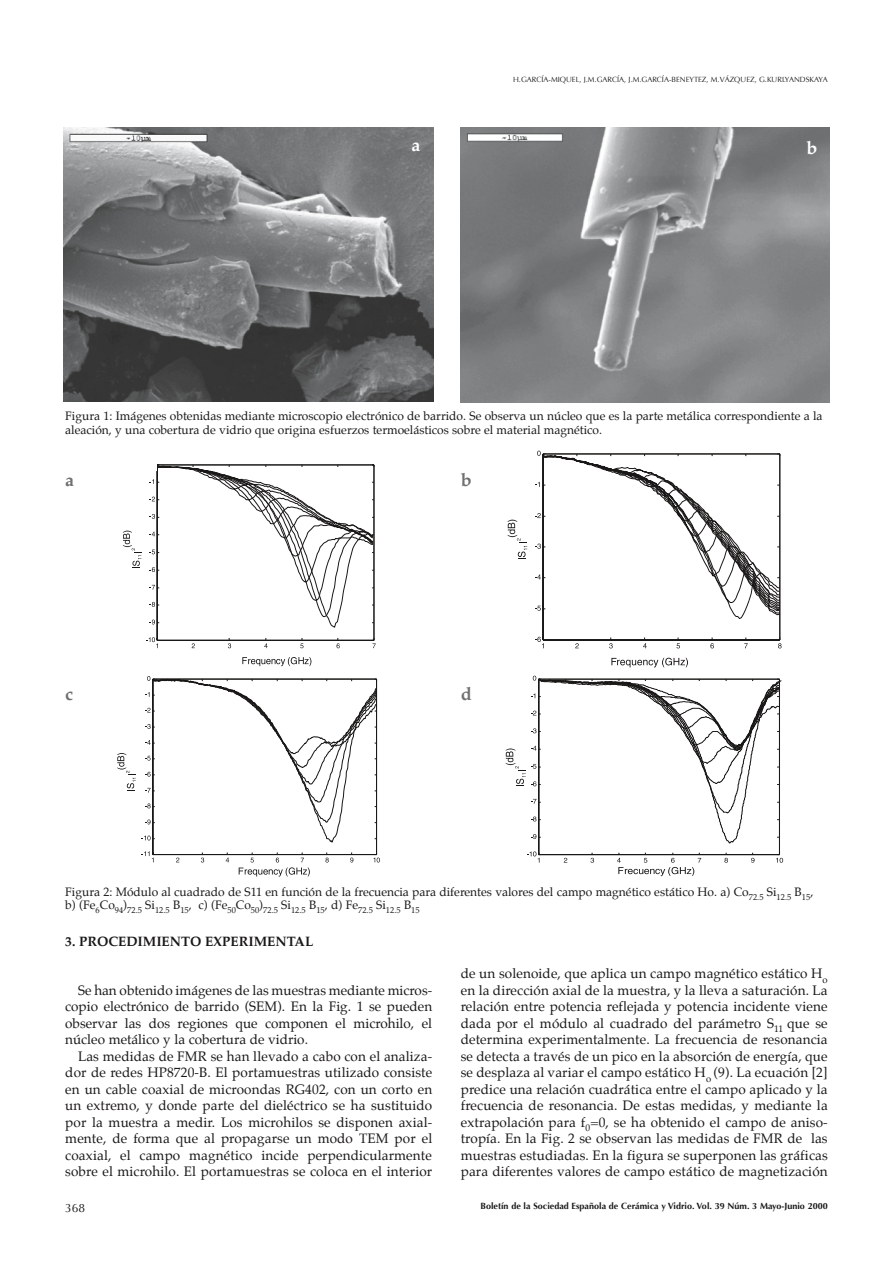
<style>
.page{position:relative;width:893px;height:1263px;background:#fff}
.page>*{position:absolute;margin:0;border:0;box-sizing:border-box;transform-origin:0 0}
.t1{font:700 18px "Palatino";color:#6f7071}
.t2{font:700 18px "Palatino";color:#fff}
.t3{font:13.5px/16.5px "Palatino";letter-spacing:.01em;color:#191817;text-align:justify}
.t4{font:700 13.5px "Palatino";color:#191817}
.t5{font:12px/14.4px "Palatino";color:#191817}
.t6{font:12px "Optima";color:#191817}
.t7{font:700 9px "Optima";color:#191817}
.t8{font:8.4px "Palatino";color:#191817}
.t9{font:7.5px "Optima";color:#191817}
</style>
<div class="page">
<img style="left:64px;top:128px;width:370px;height:273px">
<img style="left:461px;top:128px;width:368px;height:274px">
<svg style="left:611px;top:658px;width:77px;height:9px"></svg>
<svg style="left:535px;top:451px;width:247px;height:197px"></svg>
<svg style="left:508px;top:520px;width:19px;height:39px"></svg>
<svg style="left:242px;top:657px;width:69px;height:9px"></svg>
<svg style="left:123px;top:464px;width:253px;height:184px"></svg>
<svg style="left:142px;top:676px;width:238px;height:200px"></svg>
<svg style="left:117px;top:753px;width:19px;height:38px"></svg>
<svg style="left:564px;top:858px;width:3px;height:5px"></svg>
<svg style="left:590px;top:853px;width:4px;height:10px"></svg>
<svg style="left:724px;top:853px;width:4px;height:10px"></svg>
<svg style="left:751px;top:853px;width:4px;height:10px"></svg>
<svg style="left:776px;top:853px;width:7px;height:10px"></svg>
<svg style="left:527px;top:851px;width:14px;height:12px"></svg>
<hr style="left:539px;top:854px;width:240px;height:1px;background:#191817">
<hr style="left:538px;top:679px;width:1px;height:175px;background:#191817">
<hr style="left:779px;top:679px;width:1px;height:175px;background:#191817">
<svg style="left:617px;top:853px;width:84px;height:23px"></svg>
<svg style="left:506px;top:676px;width:276px;height:168px"></svg>
<p class="t9" style="left:513px;top:75px;width:316px">H.GARCÍA-MIQUEL, J.M.GARCÍA, J.M.GARCÍA-BENEYTEZ, M.VÁZQUEZ, G.KURLYANDSKAYA</p>
<h1 class="t2" style="left:411px;top:129px;width:10px">A</h1>
<h1 class="t2" style="left:806px;top:132px;width:12px">B</h1>
<p class="t5" style="left:65px;top:408px;width:759px">Figura 1: Imágenes obtenidas mediante microscopio electrónico de barrido. Se observa un núcleo que es la parte metálica correspondiente a la aleación, y una cobertura de vidrio que origina esfuerzos termoelásticos sobre el material magnético.</p>
<h1 class="t1" style="left:65px;top:465px;width:10px">A</h1>
<h1 class="t1" style="left:65px;top:678px;width:9px">C</h1>
<h1 class="t1" style="left:461px;top:465px;width:12px">B</h1>
<h1 class="t1" style="left:461px;top:679px;width:12px">D</h1>
<p class="t5" style="left:65px;top:884px;width:750px">Figura 2: Módulo al cuadrado de S11 en función de la frecuencia para diferentes valores del campo magnético estático Ho. a) Co<sub>72.5</sub> Si<sub>12.5</sub> B<sub>15</sub>,</p>
<p class="t8" style="left:65px;top:903px;width:356px"><sup>b)</sup> <sup>(Fe</sup>6<sup>Co</sup>94<sup>)</sup>72.5 <sup>Si</sup>12.5 <sup>B</sup>15<sup>,</sup> <sup>c)</sup> <sup>(Fe</sup>50<sup>Co</sup>50<sup>)</sup>72.5 <sup>Si</sup>12.5 <sup>B</sup>15<sup>,</sup> <sup>d)</sup> <sup>Fe</sup>72.5 <sup>Si</sup>12.5 <sup>B</sup>15</p>
<p class="t4" style="left:65px;top:930px;width:25px">3. PROCEDIMIENTO</p>
<p class="t4" style="left:205px;top:930px;width:10px">EXPERIMENTAL</p>
<p class="t3" style="left:65px;top:982px;width:368px;text-indent:13px">Se han obtenido imágenes de las muestras mediante micros&shy;copio electrónico de barrido (SEM). En la Fig. 1 se pueden observar las dos regiones que componen el microhilo, el núcleo metálico y la cobertura de vidrio.</p>
<p class="t3" style="left:65px;top:1048px;width:368px;text-indent:13px">Las medidas de FMR se han llevado a cabo con el analiza&shy;dor de redes HP8720-B. El portamuestras utilizado consiste en un cable coaxial de microondas RG402, con un corto en un extremo, y donde parte del dieléctrico se ha sustituido por la muestra a medir. Los microhilos se disponen axial&shy;mente, de forma que al propagarse un modo TEM por el coaxial, el campo magnético incide perpendicularmente sobre el microhilo. El portamuestras se coloca en el interior</p>
<p class="t3" style="left:461px;top:965px;width:368px">de un solenoide, que aplica un campo magnético estático H<sub>o </sub>en la dirección axial de la muestra, y la lleva a saturación. La relación entre potencia reflejada y potencia incidente viene dada por el módulo al cuadrado del parámetro S<sub>11</sub> que se determina experimentalmente. La frecuencia de resonancia se detecta a través de un pico en la absorción de energía, que se desplaza al variar el campo estático H<sub>o</sub> (9). La ecuación [2] predice una relación cuadrática entre el campo aplicado y la frecuencia de resonancia. De estas medidas, y mediante la extrapolación para f<sub>0</sub>=0, se ha obtenido el campo de aniso&shy;tropía. En la Fig. 2 se observan las medidas de FMR de las muestras estudiadas. En la figura se superponen las gráficas para diferentes valores de campo estático de magnetización</p>
<p class="t6" style="left:65px;top:1201px;width:22px">368</p>
<p class="t7" style="left:481px;top:1201px;width:349px">Boletín de la Sociedad Española de Cerámica y Vidrio. Vol. 39 Núm. 3 Mayo-Junio 2000</p>
</div>
